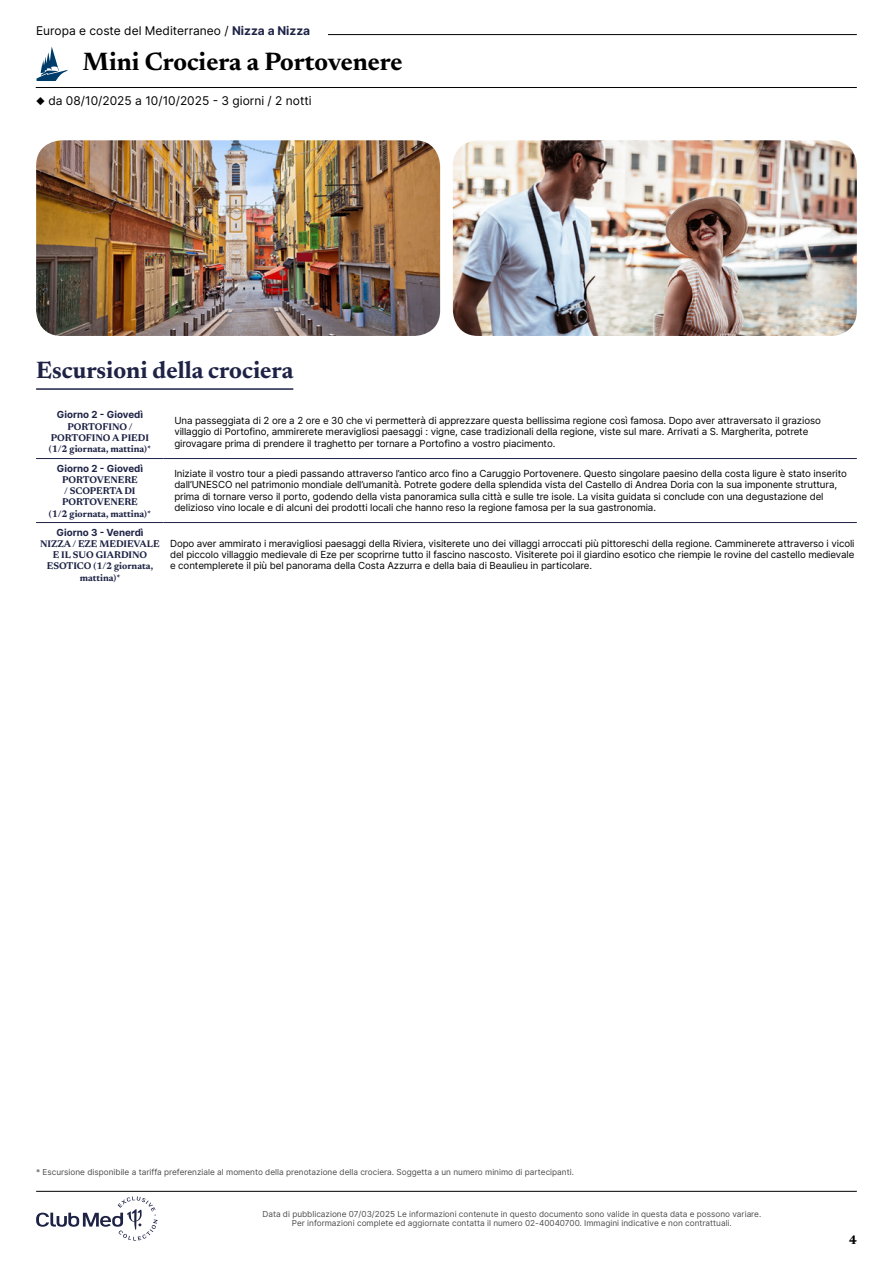
<style>
.page{position:relative;width:893px;height:1263px;background:#fff}
.page>*{position:absolute;margin:0;border:0;box-sizing:border-box;transform-origin:0 0}
.t1{font:700 25.5px "Newsreader 24 pt";color:#000}
.t2{font:700 24px "Newsreader 24 pt";color:#1e2346}
.t3{font:700 12.6px "Newsreader 24 pt";color:#000}
.t4{font:12px "Inter";color:#000}
.t5{font:9.75px/11.2px "Inter";letter-spacing:-.01em;color:#000}
.t6{font:700 9.75px/11.2px "Newsreader 24 pt";color:#1e2346;text-align:center}
.t7{font:700 9.75px "Inter";color:#1e2346}
.t8{font:8.25px/9px "Inter";color:#4d4d4d;text-align:center}
.s1{font-weight:700;color:#1e2346}
</style>
<div class="page">
<hr style="left:107px;top:34px;width:750px;height:1px;background:#000">
<hr style="left:36px;top:87px;width:821px;height:1px;background:#000">
<svg style="left:36px;top:47px;width:32px;height:34px"></svg>
<div style="left:36px;top:26px;width:292px;height:17px;background:#fff"></div>
<img style="left:36px;top:140px;width:404px;height:196px">
<img style="left:453px;top:140px;width:404px;height:196px">
<hr style="left:36px;top:388px;width:257px;height:2px;background:#1e2346">
<hr style="left:36px;top:458px;width:128px;height:1px;background:#1e2346">
<hr style="left:36px;top:522px;width:128px;height:1px;background:#1e2346">
<hr style="left:164px;top:458px;width:693px;height:1px;background:#1e2346">
<hr style="left:164px;top:522px;width:693px;height:1px;background:#1e2346">
<svg style="left:36px;top:1196px;width:122px;height:44px"></svg>
<hr style="left:36px;top:1191px;width:821px;height:1px;background:#000">
<p class="t4" style="left:36px;top:22px;width:276px">Europa e coste del Mediterraneo / <span class="s1">Nizza a Nizza</span></p>
<h1 class="t1" style="left:83px;top:43px;width:321px">Mini Crociera a Portovenere</h1>
<p class="t4" style="left:36px;top:92px;width:277px">◆ da 08/10/2025 a 10/10/2025 - 3 giorni / 2 notti</p>
<h2 class="t2" style="left:36px;top:353px;width:259px">Escursioni della crociera</h2>
<p class="t7" style="left:57px;top:408px;width:88px">Giorno 2 - Giovedì</p>
<p class="t6" style="left:49px;top:420px;width:104px">PORTOFINO /<br>PORTOFINO A PIEDI (1/2 giornata, mattina)*</p>
<p class="t5" style="left:174px;top:415px;width:648px">Una passeggiata di 2 ore a 2 ore e 30 che vi permetterà di apprezzare questa bellissima regione così famosa. Dopo aver attraversato il grazioso villaggio di Portofino, ammirerete meravigliosi paesaggi : vigne, case tradizionali della regione, viste sul mare. Arrivati a S. Margherita, potrete girovagare prima di prendere il traghetto per tornare a Portofino a vostro piacimento.</p>
<p class="t7" style="left:57px;top:461px;width:88px">Giorno 2 - Giovedì</p>
<p class="t6" style="left:49px;top:473px;width:104px">PORTOVENERE<br>/ SCOPERTA DI<br>PORTOVENERE<br>(1/2 giornata, mattina)*</p>
<p class="t5" style="left:174px;top:468px;width:674px">Iniziate il vostro tour a piedi passando attraverso l’antico arco fino a Caruggio Portovenere. Questo singolare paesino della costa ligure è stato inserito dall’UNESCO nel patrimonio mondiale dell’umanità. Potrete godere della splendida vista del Castello di Andrea Doria con la sua imponente struttura, prima di tornare verso il porto, godendo della vista panoramica sulla città e sulle tre isole. La visita guidata si conclude con una degustazione del delizioso vino locale e di alcuni dei prodotti locali che hanno reso la regione famosa per la sua gastronomia.</p>
<p class="t7" style="left:56px;top:525px;width:89px">Giorno 3 - Venerdì</p>
<p class="t6" style="left:40px;top:537px;width:121px">NIZZA / EZE MEDIEVALE<br>E IL SUO GIARDINO<br>ESOTICO (1/2 giornata, mattina)*</p>
<p class="t5" style="left:170px;top:537px;width:686px;text-align:justify">Dopo aver ammirato i meravigliosi paesaggi della Riviera, visiterete uno dei villaggi arroccati più pittoreschi della regione. Camminerete attraverso i vicoli del piccolo villaggio medievale di Eze per scoprirne tutto il fascino nascosto. Visiterete poi il giardino esotico che riempie le rovine del castello medievale e contemplerete il più bel panorama della Costa Azzurra e della baia di Beaulieu in particolare.</p>
<p class="t8" style="left:36px;top:1168px;width:539px">* Escursione disponibile a tariffa preferenziale al momento della prenotazione della crociera. Soggetta a un numero minimo di partecipanti.</p>
<p class="t8" style="left:262px;top:1209px;width:500px">Data di pubblicazione 07/03/2025 Le informazioni contenute in questo documento sono valide in questa data e possono variare.<br>Per informazioni complete ed aggiornate contatta il numero 02-40040700. Immagini indicative e non contrattuali.</p>
<p class="t3" style="left:849px;top:1230px;width:9px">4</p>
</div>
